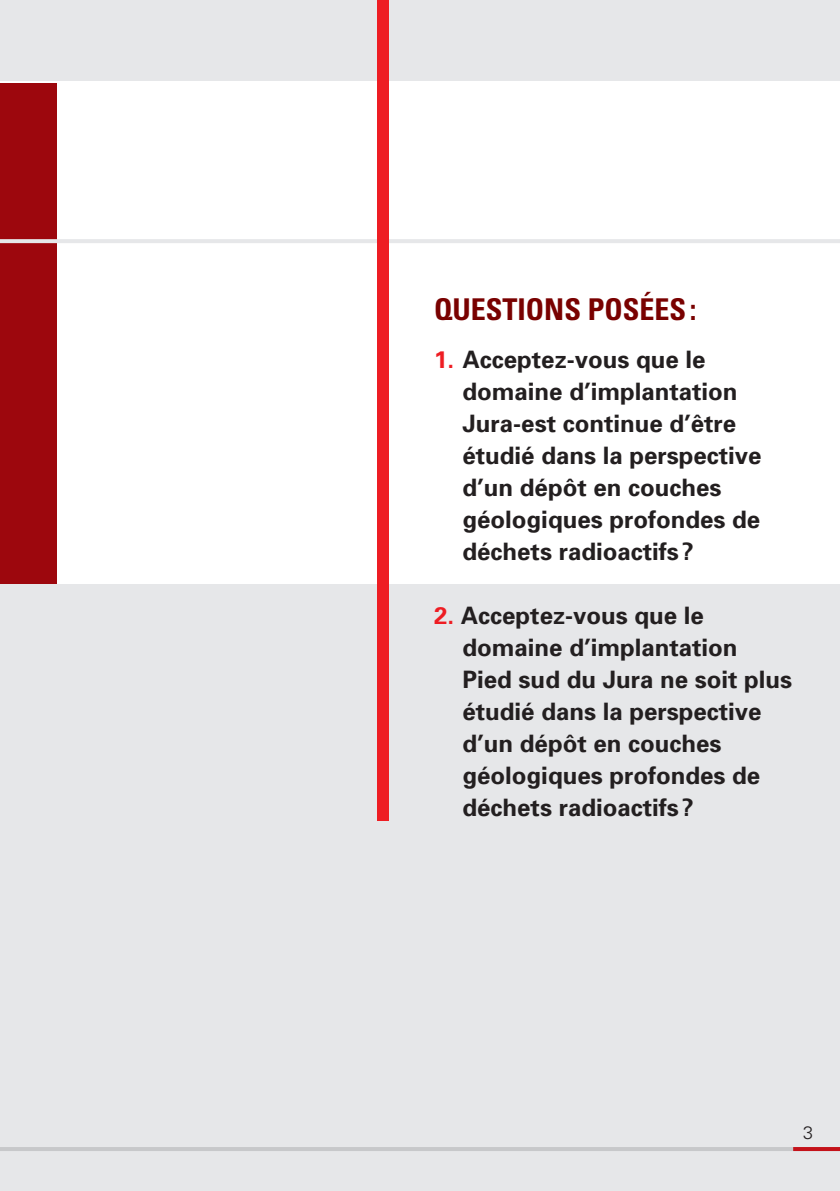
<style>
.page{position:relative;width:840px;height:1191px;background:#fff}
.page>*{position:absolute;margin:0;border:0;box-sizing:border-box;transform-origin:0 0}
.t1{font:700 condensed 30px "Univers";color:#790100}
.t2{font:700 24px/32px "Univers";color:#231f20}
.t3{font:300 18px "Univers";color:#231f20}
.s1{color:#ee1d23}
</style>
<div class="page">
<div style="left:0;top:584px;width:839px;height:607px;background:#e6e7e9"></div>
<div style="left:0;top:83px;width:57px;height:501px;background:#9d070d"></div>
<hr style="left:0;top:1147px;width:839px;height:4px;background:#c7c8ca">
<hr style="left:792px;top:1147px;width:47px;height:4px;background:#c4121a">
<div style="left:0;top:0;width:839px;height:81px;background:#e6e7e9"></div>
<hr style="left:0;top:239px;width:839px;height:4px;background:#e6e7e9">
<div style="left:377px;top:0;width:11px;height:820px;background:#ee1d23"></div>
<p class="t1" style="left:434px;top:291px;width:264px">QUESTIONS POSÉES:</p>
<p class="t2" style="left:462px;top:344px;width:300px;text-indent:-28px"><span class="s1">1.</span> Acceptez-vous que le domaine d’implantation<br>Jura-est continue d’être étudié dans la perspective d’un dépôt en couches géologiques profondes de déchets radioactifs?</p>
<p class="t2" style="left:462px;top:600px;width:331px;text-indent:-28px"><span class="s1">2.</span> Acceptez-vous que le domaine d’implantation<br>Pied sud du Jura ne soit plus étudié dans la perspective d’un dépôt en couches géologiques profondes de déchets radioactifs?</p>
<p class="t3" style="left:802px;top:1122px;width:12px">3</p>
</div>
